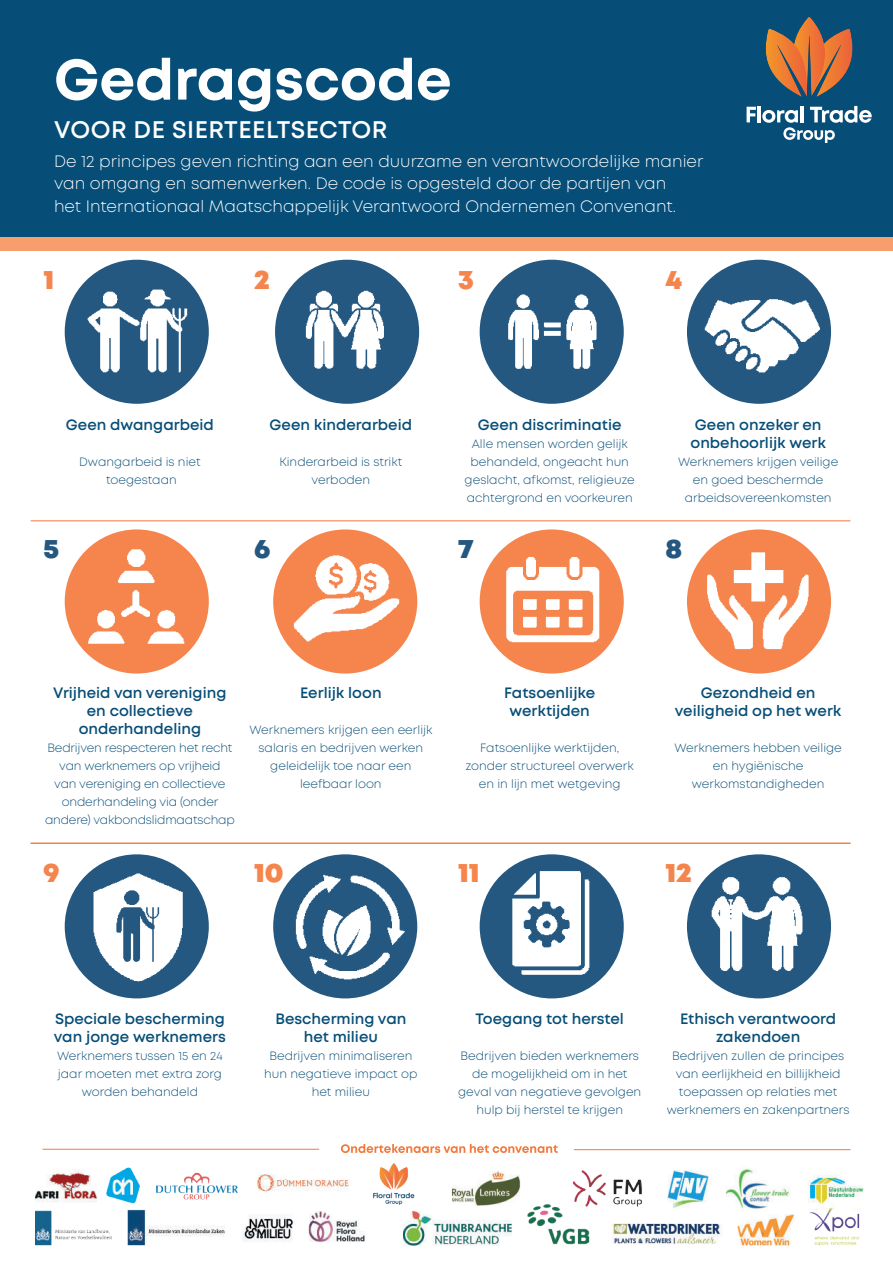
<style>
.page{position:relative;width:893px;height:1263px;background:#fff}
.page>*{position:absolute;margin:0;border:0;box-sizing:border-box;transform-origin:0 0}
.t1{font:700 57px "Mont";color:#fff}
.t2{font:900 27px "Mont";color:#f5854c}
.t3{font:900 27px "Mont";color:#245880}
.t4{font:600 24px "Mont";letter-spacing:.02em;color:#fff}
.t5{font:300 16.5px/22.5px "Mont";color:#fff}
.t6{font:600 15px/18px "Mont";color:#064d77;text-align:center}
.t7{font:300 12px/18px "Mont";color:#064d77;text-align:center}
</style>
<div class="page">
<div style="left:0;top:221px;width:893px;height:30px;background:#f89e6d"></div>
<div style="left:0;top:0;width:893px;height:236px;background:#064d77"></div>
<img style="left:35px;top:1163px;width:829px;height:83px">
<svg style="left:341px;top:1144px;width:217px;height:9px"></svg>
<hr style="left:574px;top:1149px;width:276px;height:1px;background:#f3793b">
<hr style="left:31px;top:520px;width:819px;height:1px;background:#f3793b">
<hr style="left:43px;top:1149px;width:276px;height:1px;background:#f3793b">
<svg style="left:765px;top:17px;width:88px;height:80px"></svg>
<svg style="left:747px;top:107px;width:9px;height:15px"></svg>
<hr style="left:757px;top:106px;width:4px;height:16px;background:#fff">
<svg style="left:762px;top:106px;width:110px;height:37px"></svg>
<img style="left:65px;top:260px;width:144px;height:144px">
<img style="left:65px;top:529px;width:144px;height:144px">
<img style="left:65px;top:854px;width:144px;height:144px">
<img style="left:687px;top:854px;width:144px;height:144px">
<hr style="left:31px;top:843px;width:819px;height:1px;background:#f3793b">
<img style="left:687px;top:260px;width:144px;height:144px">
<img style="left:275px;top:854px;width:143px;height:144px">
<img style="left:275px;top:260px;width:145px;height:144px">
<img style="left:273px;top:529px;width:144px;height:144px">
<img style="left:480px;top:854px;width:144px;height:144px">
<img style="left:480px;top:260px;width:144px;height:144px">
<img style="left:480px;top:529px;width:144px;height:144px">
<img style="left:687px;top:529px;width:144px;height:144px">
<h1 class="t1" style="left:54px;top:58px;width:399px">Gedragscode</h1>
<h3 class="t4" style="left:54px;top:120px;width:335px">VOOR DE SIERTEELTSECTOR</h3>
<h3 class="t5" style="left:54px;top:150px;width:651px">De 12 principes geven richting aan een duurzame en verantwoordelijke manier van omgang en samenwerken. De code is opgesteld door de partijen van<br>het Internationaal Maatschappelijk Verantwoord Ondernemen Convenant.</h3>
<h2 class="t2" style="left:44px;top:269px;width:12px">1</h2>
<h2 class="t2" style="left:254px;top:269px;width:17px">2</h2>
<h2 class="t2" style="left:458px;top:269px;width:17px">3</h2>
<h2 class="t2" style="left:665px;top:269px;width:18px">4</h2>
<p class="t6" style="left:66px;top:417px;width:149px">Geen dwangarbeid</p>
<p class="t7" style="left:79px;top:454px;width:123px">Dwangarbeid is niet toegestaan</p>
<h2 class="t3" style="left:44px;top:538px;width:17px">5</h2>
<p class="t6" style="left:270px;top:417px;width:144px">Geen kinderarbeid</p>
<p class="t7" style="left:279px;top:454px;width:124px">Kinderarbeid is strikt verboden</p>
<h2 class="t3" style="left:254px;top:538px;width:18px">6</h2>
<p class="t6" style="left:478px;top:417px;width:145px">Geen discriminatie</p>
<p class="t7" style="left:465px;top:436px;width:172px">Alle mensen worden gelijk behandeld, ongeacht hun geslacht, afkomst, religieuze achtergrond en voorkeuren</p>
<h2 class="t3" style="left:458px;top:538px;width:17px">7</h2>
<p class="t6" style="left:690px;top:417px;width:137px;text-align:left">Geen onzeker en onbehoorlijk werk</p>
<p class="t7" style="left:678px;top:454px;width:162px">Werknemers krijgen veilige en goed beschermde arbeidsovereenkomsten</p>
<h2 class="t3" style="left:665px;top:538px;width:18px">8</h2>
<p class="t6" style="left:53px;top:684px;width:175px">Vrijheid van vereniging en collectieve onderhandeling</p>
<p class="t7" style="left:45px;top:739px;width:191px">Bedrijven respecteren het recht van werknemers op vrijheid<br>van vereniging en collectieve onderhandeling via (onder andere) vakbondslidmaatschap</p>
<h2 class="t2" style="left:44px;top:862px;width:18px">9</h2>
<p class="t6" style="left:300px;top:684px;width:83px">Eerlijk loon</p>
<p class="t7" style="left:249px;top:721px;width:184px">Werknemers krijgen een eerlijk salaris en bedrijven werken geleidelijk toe naar een leefbaar loon</p>
<h2 class="t2" style="left:254px;top:862px;width:31px">10</h2>
<p class="t6" style="left:504px;top:684px;width:93px">Fatsoenlijke werktijden</p>
<p class="t7" style="left:466px;top:739px;width:169px">Fatsoenlijke werktijden, zonder structureel overwerk en in lijn met wetgeving</p>
<h2 class="t2" style="left:458px;top:862px;width:23px">11</h2>
<p class="t6" style="left:675px;top:684px;width:168px">Gezondheid en veiligheid op het werk</p>
<p class="t7" style="left:674px;top:739px;width:169px">Werknemers hebben veilige en hygiënische werkomstandigheden</p>
<h2 class="t2" style="left:665px;top:862px;width:28px">12</h2>
<p class="t6" style="left:54px;top:1011px;width:173px;text-align:left">Speciale bescherming van jonge werknemers</p>
<p class="t7" style="left:57px;top:1048px;width:167px">Werknemers tussen 15 en 24 jaar moeten met extra zorg worden behandeld</p>
<p class="t6" style="left:275px;top:1011px;width:133px">Bescherming van het milieu</p>
<p class="t7" style="left:264px;top:1048px;width:155px">Bedrijven minimaliseren hun negatieve impact op het milieu</p>
<p class="t6" style="left:475px;top:1011px;width:150px">Toegang tot herstel</p>
<p class="t7" style="left:458px;top:1047px;width:185px">Bedrijven bieden werknemers de mogelijkheid om in het geval van negatieve gevolgen hulp bij herstel te krijgen</p>
<p class="t6" style="left:680px;top:1011px;width:158px">Ethisch verantwoord zakendoen</p>
<p class="t7" style="left:667px;top:1048px;width:184px">Bedrijven zullen de principes van eerlijkheid en billijkheid toepassen op relaties met werknemers en zakenpartners</p>
</div>
